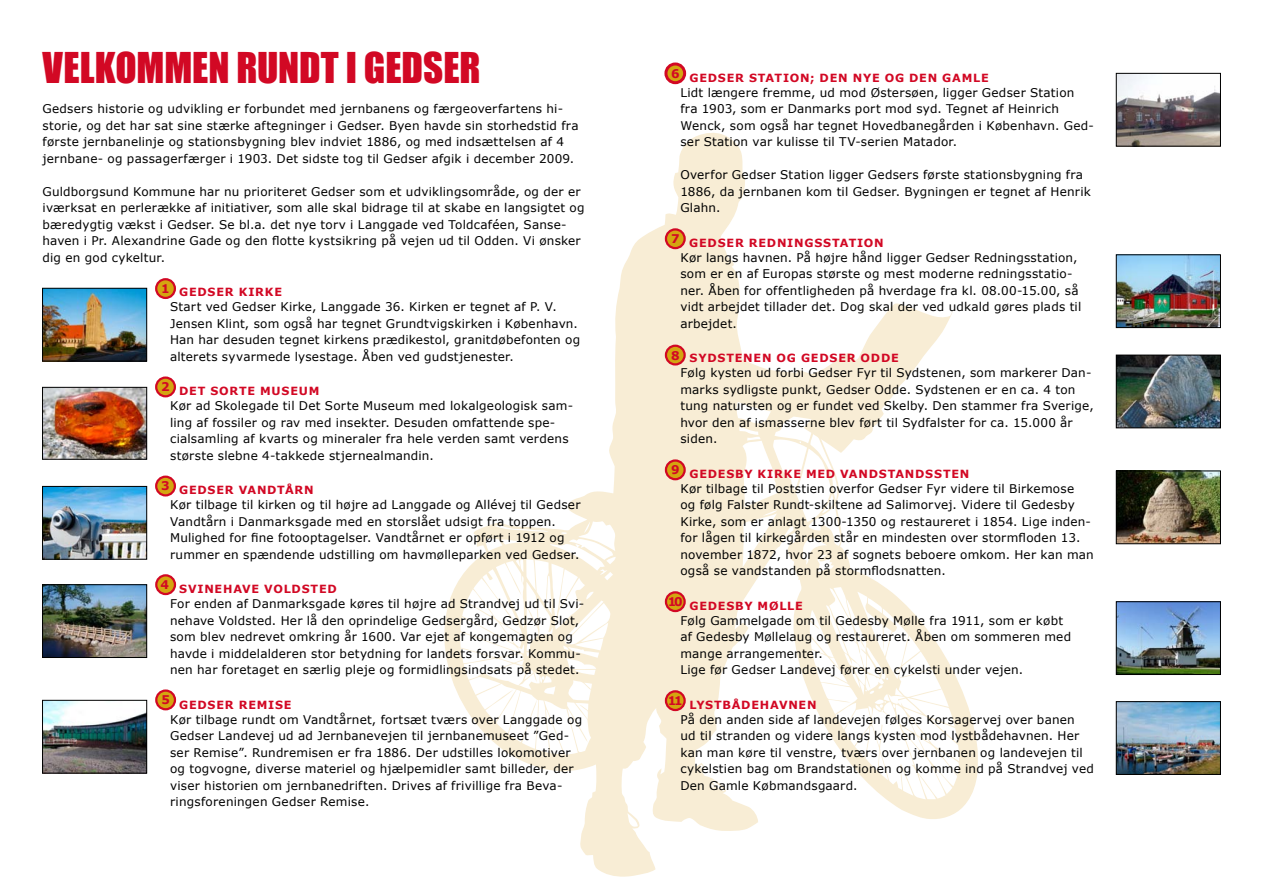
<style>
.page{position:relative;width:1263px;height:893px;background:#fff}
.page>*{position:absolute;margin:0;border:0;box-sizing:border-box;transform-origin:0 0}
.t1{font:39px "Impact";color:#d20824}
.t2{font:12px/16.5px "Verdana";letter-spacing:.02em;color:#000}
.t3{font:700 12px "Verdana";color:#d20824}
.t4{font:700 11.25px "Verdana";letter-spacing:.07em;color:#d20824}
</style>
<div class="page">
<svg style="left:444px;top:133px;width:534px;height:744px"></svg>
<img style="left:44px;top:290px;width:101px;height:69px">
<div style="left:42px;top:288px;width:105px;height:73px;border:1px solid #000"></div>
<img style="left:1118px;top:75px;width:101px;height:70px">
<div style="left:1116px;top:73px;width:105px;height:74px;border:1px solid #000"></div>
<img style="left:1118px;top:256px;width:101px;height:70px">
<div style="left:1116px;top:254px;width:105px;height:74px;border:1px solid #000"></div>
<img style="left:1118px;top:357px;width:101px;height:69px">
<div style="left:1116px;top:355px;width:105px;height:73px;border:1px solid #000"></div>
<img style="left:1118px;top:473px;width:101px;height:69px">
<div style="left:1116px;top:471px;width:105px;height:73px;border:1px solid #000"></div>
<img style="left:1118px;top:603px;width:101px;height:70px">
<div style="left:1116px;top:601px;width:105px;height:74px;border:1px solid #000"></div>
<img style="left:1118px;top:703px;width:101px;height:70px">
<div style="left:1116px;top:701px;width:105px;height:74px;border:1px solid #000"></div>
<img style="left:44px;top:389px;width:101px;height:69px">
<div style="left:42px;top:387px;width:105px;height:73px;border:1px solid #000"></div>
<img style="left:44px;top:488px;width:101px;height:70px">
<div style="left:42px;top:486px;width:105px;height:74px;border:1px solid #000"></div>
<img style="left:44px;top:586px;width:101px;height:70px">
<div style="left:42px;top:584px;width:105px;height:74px;border:1px solid #000"></div>
<img style="left:44px;top:702px;width:101px;height:69px">
<div style="left:42px;top:700px;width:105px;height:73px;border:1px solid #000"></div>
<svg style="left:156px;top:279px;width:19px;height:19px"></svg>
<div style="left:155px;top:278px;width:21px;height:21px;border:2px solid #d20824;border-radius:50%"></div>
<div style="left:666px;top:64px;width:19px;height:19px;background:#d4a510;border-radius:50%"></div>
<div style="left:664px;top:63px;width:22px;height:21px;border:3px solid #d20824;border-radius:50%"></div>
<svg style="left:666px;top:229px;width:19px;height:19px"></svg>
<div style="left:665px;top:228px;width:21px;height:21px;border:2px solid #d20824;border-radius:50%"></div>
<div style="left:666px;top:346px;width:19px;height:18px;background:#d4a510;border-radius:50%"></div>
<div style="left:665px;top:345px;width:21px;height:21px;border:2px solid #d20824;border-radius:50%"></div>
<div style="left:666px;top:461px;width:19px;height:18px;background:#d4a510;border-radius:50%"></div>
<div style="left:665px;top:459px;width:21px;height:21px;border:2px solid #d20824;border-radius:50%"></div>
<svg style="left:666px;top:592px;width:19px;height:19px"></svg>
<div style="left:665px;top:591px;width:21px;height:21px;border:2px solid #d20824;border-radius:50%"></div>
<svg style="left:666px;top:691px;width:19px;height:19px"></svg>
<div style="left:665px;top:690px;width:21px;height:21px;border:2px solid #d20824;border-radius:50%"></div>
<div style="left:156px;top:378px;width:19px;height:18px;background:#d4a510;border-radius:50%"></div>
<div style="left:155px;top:376px;width:21px;height:21px;border:2px solid #d20824;border-radius:50%"></div>
<div style="left:156px;top:477px;width:19px;height:18px;background:#d4a510;border-radius:50%"></div>
<div style="left:155px;top:476px;width:21px;height:20px;border:2px solid #d20824;border-radius:50%"></div>
<svg style="left:156px;top:575px;width:19px;height:19px"></svg>
<div style="left:155px;top:574px;width:21px;height:21px;border:2px solid #d20824;border-radius:50%"></div>
<div style="left:156px;top:691px;width:19px;height:18px;background:#d4a510;border-radius:50%"></div>
<div style="left:155px;top:689px;width:21px;height:21px;border:2px solid #d20824;border-radius:50%"></div>
<h1 class="t1" style="left:43px;top:37px;width:440px">VELKOMMEN RUNDT I GEDSER</h1>
<p class="t2" style="left:43px;top:100px;width:537px">Gedsers historie og udvikling er forbundet med jernbanens og færgeoverfartens hi&shy;storie, og det har sat sine stærke aftegninger i Gedser. Byen havde sin storhedstid fra første jernbanelinje og stationsbygning blev indviet 1886, og med indsættelsen af 4 jernbane- og passagerfærger i 1903. Det sidste tog til Gedser afgik i december 2009.</p>
<p class="t2" style="left:43px;top:183px;width:544px">Guldborgsund Kommune har nu prioriteret Gedser som et udviklingsområde, og der er iværksat en perlerække af initiativer, som alle skal bidrage til at skabe en langsigtet og bæredygtig vækst i Gedser. Se bl.a. det nye torv i Langgade ved Toldcaféen, Sanse&shy;haven i Pr. Alexandrine Gade og den flotte kystsikring på vejen ud til Odden. Vi ønsker dig en god cykeltur.</p>
<p class="t3" style="left:161px;top:281px;width:10px">1</p>
<p class="t4" style="left:179px;top:285px;width:105px">GEDSER KIRKE</p>
<p class="t2" style="left:170px;top:298px;width:412px">Start ved Gedser Kirke, Langgade 36. Kirken er tegnet af P. V.<br>Jensen Klint, som også har tegnet Grundtvigskirken i København.<br>Han har desuden tegnet kirkens prædikestol, granitdøbefonten og alterets syvarmede lysestage. Åben ved gudstjenester.</p>
<p class="t4" style="left:179px;top:384px;width:142px">DET SORTE M USEUM</p>
<p class="t2" style="left:170px;top:397px;width:405px">Kør ad Skolegade til Det Sorte Museum med lokalgeologisk sam&shy;ling af fossiler og rav med insekter. Desuden omfattende spe&shy;cialsamling af kvarts og mineraler fra hele verden samt verdens største slebne 4-takkede stjernealmandin.</p>
<p class="t4" style="left:179px;top:483px;width:136px">GEDSER VANDTÅRN</p>
<p class="t2" style="left:170px;top:496px;width:412px">Kør tilbage til kirken og til højre ad Langgade og Allévej til Gedser Vandtårn i Danmarksgade med en storslået udsigt fra toppen.<br>Mulighed for fine fotooptagelser. Vandtårnet er opført i 1912 og rummer en spændende udstilling om havmølleparken ved Gedser.</p>
<p class="t4" style="left:179px;top:582px;width:159px">SVINEHAVE VOLDSTED</p>
<p class="t2" style="left:170px;top:595px;width:416px">For enden af Danmarksgade køres til højre ad Strandvej ud til Svi&shy;nehave Voldsted. Her lå den oprindelige Gedsergård, Gedzør Slot, som blev nedrevet omkring år 1600. Var ejet af kongemagten og havde i middelalderen stor betydning for landets forsvar. Kommu&shy;nen har foretaget en særlig pleje og formidlingsindsats på stedet.</p>
<p class="t4" style="left:179px;top:698px;width:114px">GEDSER REMISE</p>
<p class="t2" style="left:170px;top:711px;width:414px">Kør tilbage rundt om Vandtårnet, fortsæt tværs over Langgade og Gedser Landevej ud ad Jernbanevejen til jernbanemuseet ”Ged&shy;ser Remise”. Rundremisen er fra 1886. Der udstilles lokomotiver og togvogne, diverse materiel og hjælpemidler samt billeder, der viser historien om jernbanedriften. Drives af frivillige fra Beva&shy;ringsforeningen Gedser Remise.</p>
<p class="t3" style="left:161px;top:379px;width:10px">2</p>
<p class="t3" style="left:161px;top:478px;width:10px">3</p>
<p class="t3" style="left:161px;top:577px;width:10px">4</p>
<p class="t3" style="left:161px;top:692px;width:10px">5</p>
<p class="t3" style="left:671px;top:66px;width:10px">6</p>
<p class="t4" style="left:689px;top:71px;width:301px">GEDSER STATION; DEN NYE OG DEN GAMLE</p>
<p class="t2" style="left:680px;top:84px;width:415px">Lidt længere fremme, ud mod Østersøen, ligger Gedser Station fra 1903, som er Danmarks port mod syd. Tegnet af Heinrich Wenck, som også har tegnet Hovedbanegården i København. Ged&shy;ser Station var kulisse til TV-serien Matador.</p>
<p class="t2" style="left:680px;top:166px;width:412px">Overfor Gedser Station ligger Gedsers første stationsbygning fra<br>1886, da jernbanen kom til Gedser. Bygningen er tegnet af Henrik<br>Glahn.</p>
<p class="t4" style="left:689px;top:236px;width:196px">GEDSER REDNINGSSTATION</p>
<p class="t2" style="left:680px;top:249px;width:402px">Kør langs havnen. På højre hånd ligger Gedser Redningsstation, som er en af Europas største og mest moderne redningsstatio&shy;ner. Åben for offentligheden på hverdage fra kl. 08.00-15.00, så vidt arbejdet tillader det. Dog skal der ved udkald gøres plads til arbejdet.</p>
<p class="t4" style="left:689px;top:351px;width:211px">SYDSTENEN OG GEDSER ODDE</p>
<p class="t2" style="left:680px;top:364px;width:415px">Følg kysten ud forbi Gedser Fyr til Sydstenen, som markerer Dan&shy;marks sydligste punkt, Gedser Odde. Sydstenen er en ca. 4 ton tung natursten og er fundet ved Skelby. Den stammer fra Sverige, hvor den af ismasserne blev ført til Sydfalster for ca. 15.000 år siden.</p>
<p class="t4" style="left:689px;top:467px;width:282px">GEDESBY KIRKE MED VANDSTANDSSTEN</p>
<p class="t2" style="left:680px;top:480px;width:415px">Kør tilbage til Poststien overfor Gedser Fyr videre til Birkemose<br>og følg Falster Rundt-skiltene ad Salimorvej. Videre til Gedesby Kirke, som er anlagt 1300-1350 og restaureret i 1854. Lige inden&shy;for lågen til kirkegården står en mindesten over stormfloden 13. november 1872, hvor 23 af sognets beboere omkom. Her kan man også se vandstanden på stormflodsnatten.</p>
<p class="t4" style="left:689px;top:599px;width:115px">GEDESBY MØLLE</p>
<p class="t2" style="left:680px;top:612px;width:392px">Følg Gammelgade om til Gedesby Mølle fra 1911, som er købt af Gedesby Møllelaug og restaureret. Åben om sommeren med mange arrangementer.<br>Lige før Gedser Landevej fører en cykelsti under vejen.</p>
<p class="t4" style="left:689px;top:698px;width:129px">LYSTBÅDEHAVNEN</p>
<p class="t2" style="left:680px;top:711px;width:415px">På den anden side af landevejen følges Korsagervej over banen<br>ud til stranden og videre langs kysten mod lystbådehavnen. Her kan man køre til venstre, tværs over jernbanen og landevejen til cykelstien bag om Brandstationen og komme ind på Strandvej ved Den Gamle Købmandsgaard.</p>
<p class="t3" style="left:671px;top:231px;width:10px">7</p>
<p class="t3" style="left:671px;top:347px;width:10px">8</p>
<p class="t3" style="left:671px;top:462px;width:10px">9</p>
<p class="t3" style="left:668px;top:594px;width:17px">10</p>
<p class="t3" style="left:668px;top:693px;width:16px">11</p>
</div>
